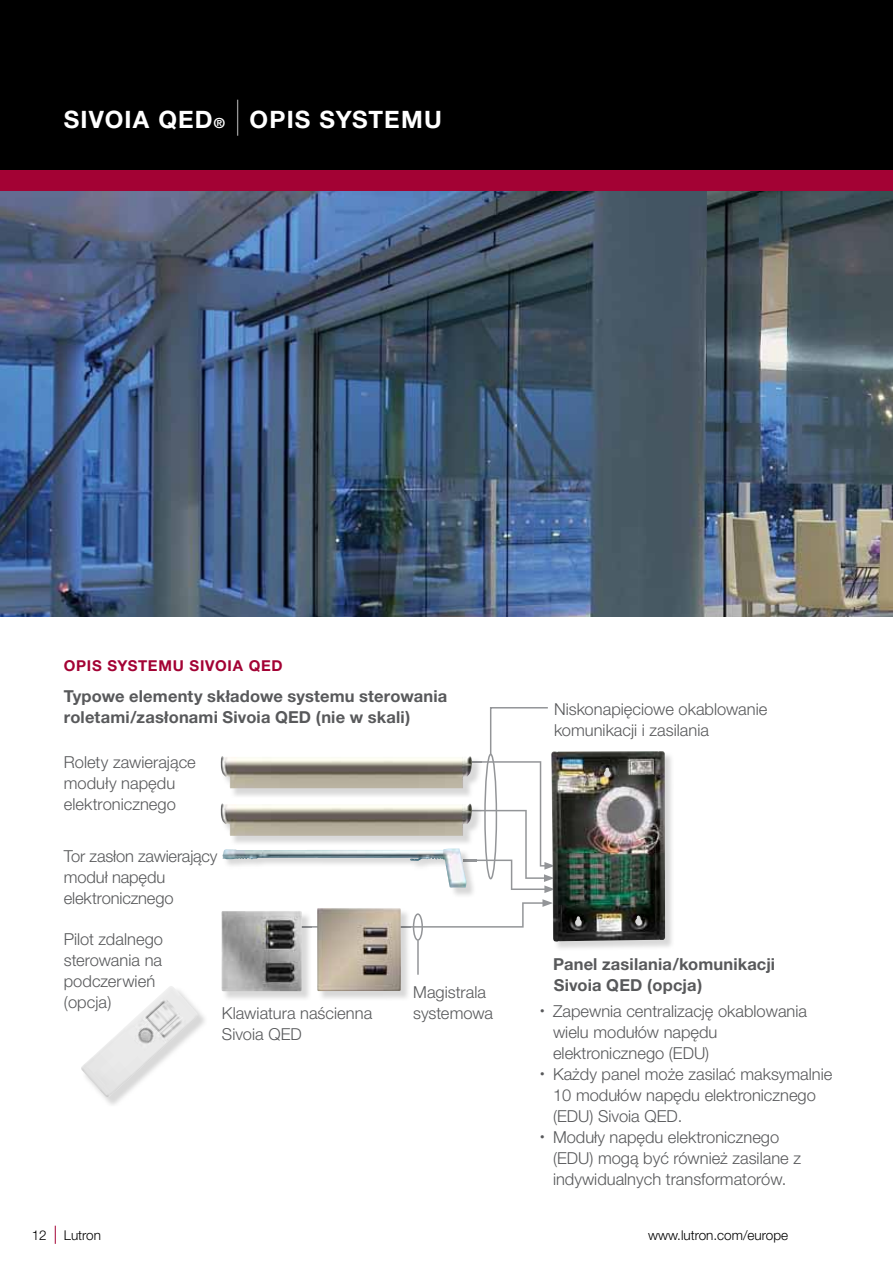
<style>
.page{position:relative;width:893px;height:1263px;background:#fff}
.page>*{position:absolute;margin:0;border:0;box-sizing:border-box;transform-origin:0 0}
.t1{font:700 24px "Helvetica Neue CE";letter-spacing:.05em;color:#fff}
.t2{font:300 16.5px/21px "Helvetica Neue CE";color:#58595b}
.t3{font:700 16.5px/21px "Helvetica Neue CE";letter-spacing:.01em;color:#58595b}
.t4{font:700 15px "Helvetica Neue CE";letter-spacing:.05em;color:#a30234}
.t5{font:300 13.5px "Helvetica Neue CE";color:#000}
.s1{font-family:"Helvetica Neue";font-size:13.95px}
.s2{font-family:"Helvetica Neue LT Std";font-weight:200;font-size:36px}
.s3{font-size:9px}
</style>
<div class="page">
<div style="left:0;top:0;width:893px;height:170px;background:#000"></div>
<div style="left:0;top:170px;width:893px;height:21px;background:#a30234"></div>
<svg style="left:55px;top:1226px;width:1px;height:18px"></svg>
<img style="left:0;top:191px;width:893px;height:426px">
<img style="left:81px;top:986px;width:117px;height:111px">
<hr style="left:417px;top:940px;width:2px;height:35px;background:#939598">
<div style="left:413px;top:913px;width:10px;height:28px;border:2px solid #939598;border-radius:50%"></div>
<img style="left:317px;top:928px;width:84px;height:63px">
<img style="left:221px;top:756px;width:243px;height:32px">
<img style="left:221px;top:803px;width:243px;height:33px">
<img style="left:222px;top:848px;width:242px;height:40px">
<svg style="left:464px;top:707px;width:87px;height:186px"></svg>
<svg style="left:312px;top:899px;width:239px;height:29px"></svg>
<img style="left:551px;top:751px;width:114px;height:190px">
<img style="left:302px;top:926px;width:10px;height:2px">
<img style="left:221px;top:911px;width:81px;height:80px">
<h1 class="t1" style="left:64px;top:110px;width:380px">SIVOIA QED<span class="s1">®</span> <span class="s2">|</span> OPIS SYSTEMU</h1>
<p class="t4" style="left:64px;top:660px;width:220px">OPIS SYSTEMU SIVOIA QED</p>
<p class="t3" style="left:64px;top:688px;width:385px">Typowe elementy składowe systemu sterowania roletami/zasłonami Sivoia QED (nie w skali)</p>
<p class="t2" style="left:64px;top:754px;width:134px">Rolety zawierające moduły napędu elektronicznego</p>
<p class="t2" style="left:64px;top:847px;width:155px">Tor zasłon zawierający moduł napędu elektronicznego</p>
<p class="t2" style="left:64px;top:931px;width:101px">Pilot zdalnego sterowania na podczerwień (opcja)</p>
<p class="t2" style="left:413px;top:983px;width:81px">Magistrala systemowa</p>
<p class="t2" style="left:222px;top:1005px;width:152px">Klawiatura naścienna<br>Sivoia QED</p>
<p class="t2" style="left:554px;top:700px;width:215px">Niskonapięciowe okablowanie komunikacji i zasilania</p>
<p class="t3" style="left:553px;top:956px;width:224px">Panel zasilania/komunikacji<br>Sivoia QED (opcja)</p>
<p class="t2" style="left:553px;top:1002px;width:256px;text-indent:-13px"><span class="s3">•</span> Zapewnia centralizację okablowania wielu modułów napędu elektronicznego (EDU)</p>
<p class="t2" style="left:553px;top:1065px;width:281px;text-indent:-13px"><span class="s3">•</span> Każdy panel może zasilać maksymalnie<br>10 modułów napędu elektronicznego (EDU) Sivoia QED.</p>
<p class="t2" style="left:553px;top:1128px;width:249px;text-indent:-13px"><span class="s3">•</span> Moduły napędu elektronicznego (EDU) mogą być również zasilane z indywidualnych transformatorów.</p>
<p class="t5" style="left:32px;top:1230px;width:17px">12</p>
<p class="t5" style="left:64px;top:1230px;width:39px">Lutron</p>
<p class="t5" style="left:648px;top:1230px;width:142px">www.lutron.com/europe</p>
</div>
